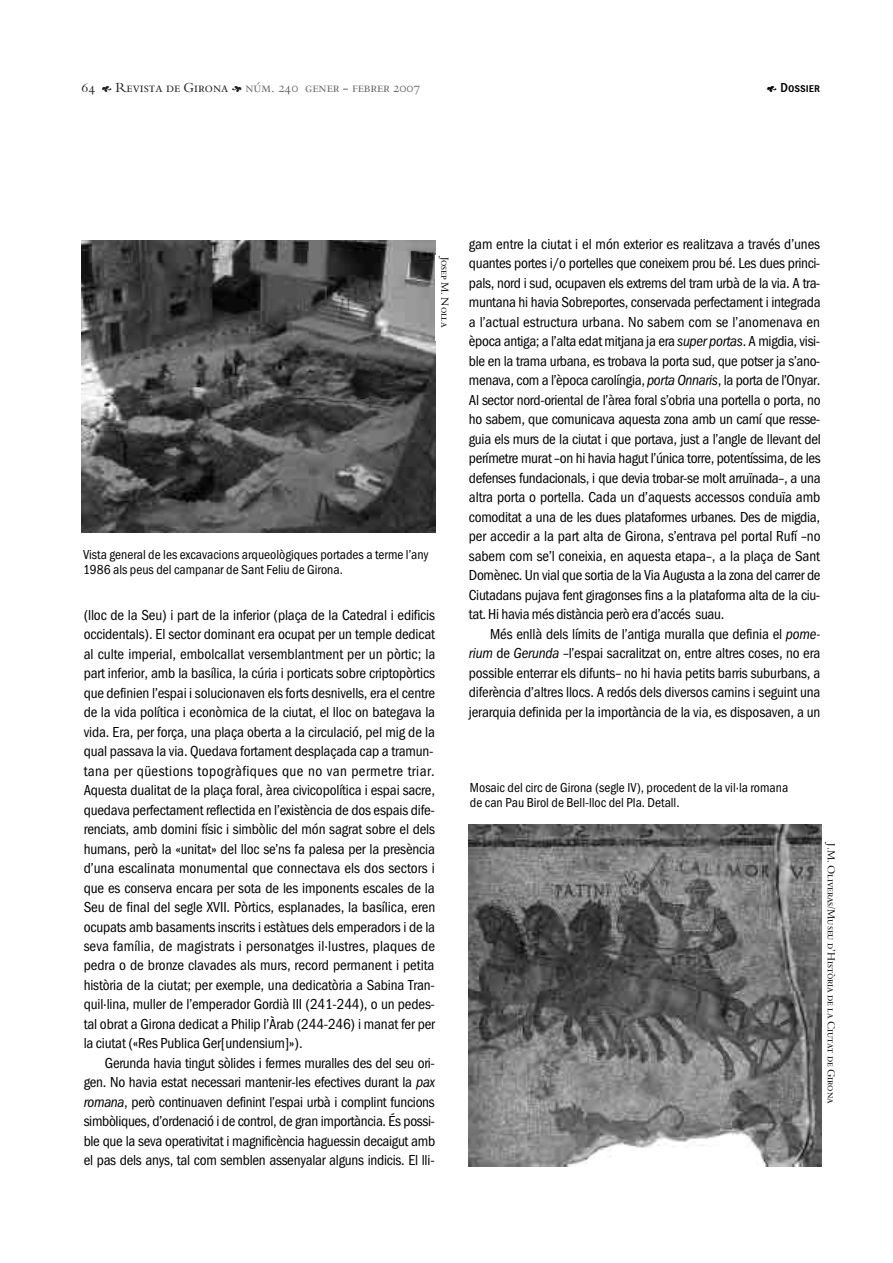
<style>
.page{position:relative;width:893px;height:1263px;background:#fff}
.page>*{position:absolute;margin:0;border:0;box-sizing:border-box;transform-origin:0 0}
.t1{font:15px/19.5px "Franklin Gothic Cond";letter-spacing:-.01em;color:#000;text-align:justify}
.t2{font:13.5px/15px "Franklin Gothic Cond";color:#000}
.t3{font:13.5px "Bergamo Sm Caps";color:#666}
.t4{font:700 13.5px "Franklin Gothic Cond Sm Caps";color:#000}
.t5{font:10.5px "Bergamo Sm Caps";letter-spacing:-.01em;color:#000}
.s1{color:#231f1f}
.s2{font-family:"Botanical";color:#231f1f}
.s3{font-family:"Botanical";font-weight:400}
.s4{font-style:italic}
</style>
<div class="page">
<img style="left:81px;top:241px;width:354px;height:292px">
<img style="left:468px;top:824px;width:353px;height:342px">
<p class="t3" style="left:81px;top:80px;width:340px"><span class="s1">64</span> <span class="s2">E</span> <span class="s1">Revista de Girona</span> <span class="s2">F</span> núm. 240 gener - febrer 2007</p>
<p class="t4" style="left:767px;top:80px;width:55px"><span class="s3">E</span> Dossier</p>
<p class="t5" style="left:451px;top:257px;width:72px;rotate:90deg">Josep M. Nolla</p>
<p class="t2" style="left:83px;top:548px;width:347px">Vista general de les excavacions arqueològiques portades a terme l’any<br>1986 als peus del campanar de Sant Feliu de Girona.</p>
<p class="t1" style="left:84px;top:606px;width:353px;text-align:left">(lloc de la Seu) i part de la inferior (plaça de la Catedral i edificis occidentals). El sector dominant era ocupat per un temple dedicat al culte imperial, embolcallat versemblantment per un pòrtic; la part inferior, amb la basílica, la cúria i porticats sobre criptopòrtics que definien l’espai i solucionaven els forts desnivells, era el centre de la vida política i econòmica de la ciutat, el lloc on bategava la vida. Era, per força, una plaça oberta a la circulació, pel mig de la qual passava la via. Quedava fortament desplaçada cap a tramun&shy;tana per qüestions topogràfiques que no van permetre triar.<br>Aquesta dualitat de la plaça foral, àrea civicopolítica i espai sacre, quedava perfectament reflectida en l’existència de dos espais dife&shy;renciats, amb domini físic i simbòlic del món sagrat sobre el dels humans, però la «unitat» del lloc se’ns fa palesa per la presència d’una escalinata monumental que connectava els dos sectors i que es conserva encara per sota de les imponents escales de la Seu de final del segle XVII. Pòrtics, esplanades, la basílica, eren ocupats amb basaments inscrits i estàtues dels emperadors i de la seva família, de magistrats i personatges il·lustres, plaques de pedra o de bronze clavades als murs, record permanent i petita història de la ciutat; per exemple, una dedicatòria a Sabina Tran&shy;quil·lina, muller de l’emperador Gordià III (241-244), o un pedes&shy;tal obrat a Girona dedicat a Philip l’Àrab (244-246) i manat fer per la ciutat («Res Publica Ger[undensium]»).</p>
<p class="t1" style="left:84px;top:1055px;width:353px;text-indent:21px">Gerunda havia tingut sòlides i fermes muralles des del seu ori&shy;gen. No havia estat necessari mantenir-les efectives durant la <span class="s4">pax romana</span>, però continuaven definint l’espai urbà i complint funcions simbòliques, d’ordenació i de control, de gran importància. És possi&shy;ble que la seva operativitat i magnificència haguessin decaigut amb el pas dels anys, tal com semblen assenyalar alguns indicis. El lli-</p>
<p class="t1" style="left:469px;top:236px;width:353px">gam entre la ciutat i el món exterior es realitzava a través d’unes quantes portes i/o portelles que coneixem prou bé. Les dues princi&shy;pals, nord i sud, ocupaven els extrems del tram urbà de la via. A tra&shy;muntana hi havia Sobreportes, conservada perfectament i integrada a l’actual estructura urbana. No sabem com se l’anomenava en època antiga; a l’alta edat mitjana ja era <span class="s4">super portas</span>. A migdia, visi&shy;ble en la trama urbana, es trobava la porta sud, que potser ja s’ano&shy;menava, com a l’època carolíngia, <span class="s4">porta Onnaris</span>, la porta de l’Onyar.<br>Al sector nord-oriental de l’àrea foral s’obria una portella o porta, no ho sabem, que comunicava aquesta zona amb un camí que resse&shy;guia els murs de la ciutat i que portava, just a l’angle de llevant del perímetre murat –on hi havia hagut l’única torre, potentíssima, de les defenses fundacionals, i que devia trobar-se molt arruïnada–, a una altra porta o portella. Cada un d’aquests accessos conduïa amb comoditat a una de les dues plataformes urbanes. Des de migdia, per accedir a la part alta de Girona, s’entrava pel portal Rufí –no sabem com se’l coneixia, en aquesta etapa–, a la plaça de Sant Domènec. Un vial que sortia de la Via Augusta a la zona del carrer de Ciutadans pujava fent giragonses fins a la plataforma alta de la ciu&shy;tat. Hi havia més distància però era d’accés suau.</p>
<p class="t1" style="left:469px;top:626px;width:353px;text-indent:21px">Més enllà dels límits de l’antiga muralla que definia el <span class="s4">pome&shy;rium</span> de <span class="s4">Gerunda</span> –l’espai sacralitzat on, entre altres coses, no era possible enterrar els difunts– no hi havia petits barris suburbans, a diferència d’altres llocs. A redós dels diversos camins i seguint una jerarquia definida per la importància de la via, es disposaven, a un</p>
<p class="t2" style="left:470px;top:782px;width:320px">Mosaic del circ de Girona (segle IV), procedent de la vil·la romana de can Pau Birol de Bell-lloc del Pla. Detall.</p>
<p class="t5" style="left:837px;top:843px;width:262px;rotate:90deg">J.M. Oliveras/Museu d’Història de la Ciutat de Girona</p>
</div>
